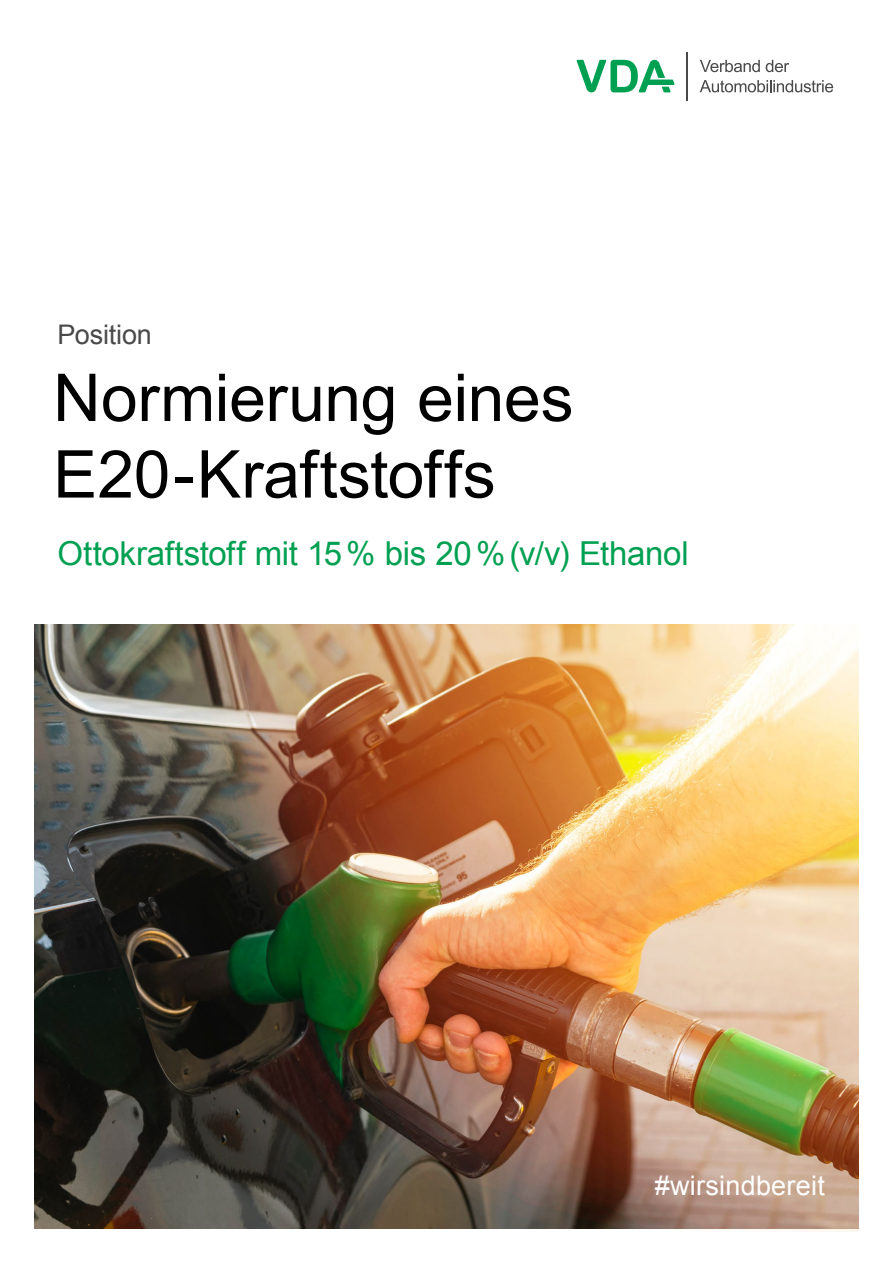
<style>
.page{position:relative;width:893px;height:1263px;background:#fff}
.page>*{position:absolute;margin:0;border:0;box-sizing:border-box;transform-origin:0 0}
.t1{font:66px/76.5px "Arial";letter-spacing:-.005em;color:#000}
.t2{font:33px "Arial";letter-spacing:-.01em;color:#00a052}
.t3{font:27px "Arial";letter-spacing:.01em;color:#fff}
.t4{font:27px "Arial";letter-spacing:-.005em;color:#494949}
</style>
<div class="page">
<img style="left:34px;top:624px;width:825px;height:607px">
<svg style="left:576px;top:60px;width:99px;height:32px"></svg>
<hr style="left:686px;top:52px;width:2px;height:49px;background:#494949">
<svg style="left:700px;top:60px;width:60px;height:12px"></svg>
<svg style="left:766px;top:60px;width:23px;height:12px"></svg>
<svg style="left:700px;top:80px;width:133px;height:12px"></svg>
<p class="t4" style="left:57px;top:317px;width:96px">Position</p>
<h1 class="t1" style="left:53px;top:360px;width:522px">Normierung eines<br>E20-Kraftstoffs</h1>
<p class="t2" style="left:57px;top:531px;width:633px">Ottokraftstoff mit 15% bis 20%(v/v) Ethanol</p>
<p class="t3" style="left:655px;top:1168px;width:172px">#wirsindbereit</p>
</div>
